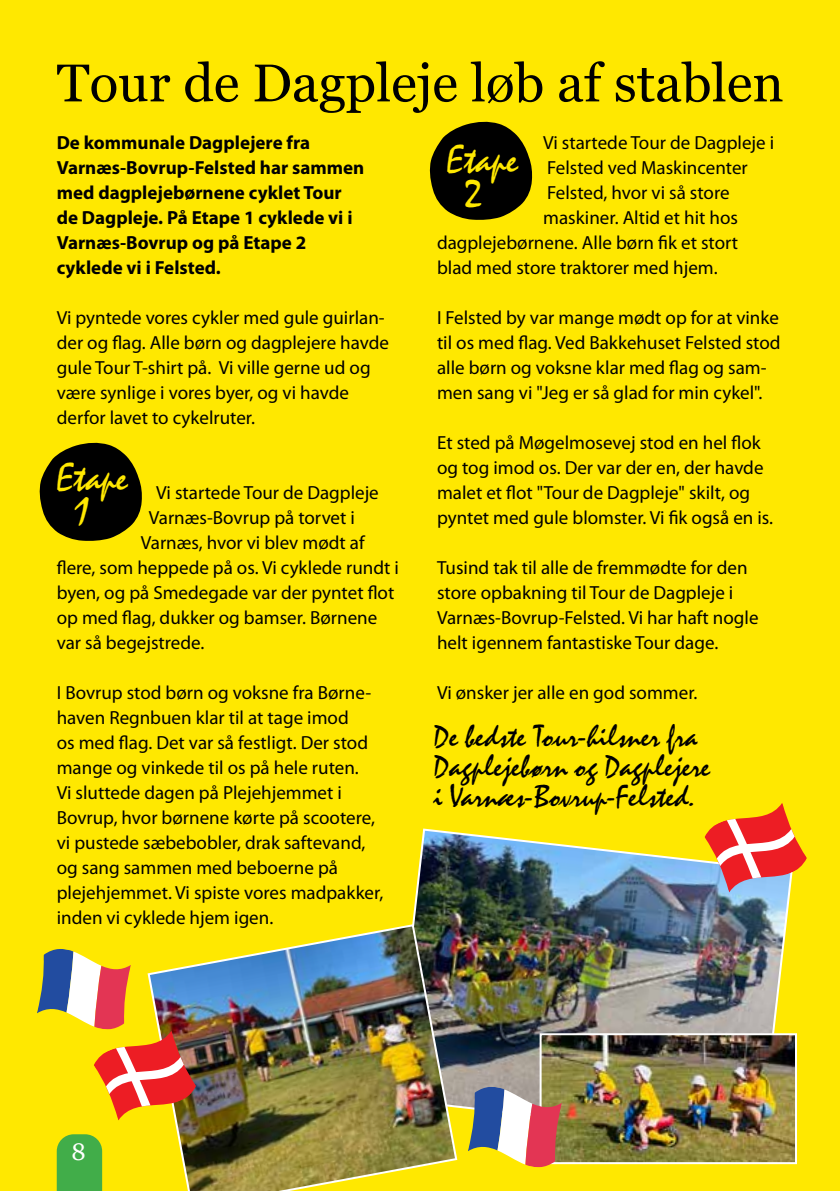
<style>
.page{position:relative;width:840px;height:1191px;background:#fff}
.page>*{position:absolute;margin:0;border:0;box-sizing:border-box;transform-origin:0 0}
.t1{font:53px "Georgia";color:#000}
.t2{font:38.6px/34px "Mistral";color:#ffe800;text-align:center}
.t3{font:30px/30px "Mistral";color:#000}
.t4{font:24px "Georgia";color:#fff}
.t5{font:19px/25px "Myriad Pro";color:#000}
.t6{font:700 19px/25px "Myriad Pro";color:#000}
</style>
<div class="page">
<div style="left:0;top:0;width:839px;height:1191px;background:#ffe800"></div>
<svg style="left:39px;top:442px;width:103px;height:99px"></svg>
<svg style="left:429px;top:121px;width:103px;height:99px"></svg>
<img style="left:412px;top:828px;width:379px;height:281px">
<img style="left:542px;top:1036px;width:251px;height:125px">
<div style="left:539px;top:1033px;width:257px;height:131px;border:2px solid #fff"></div>
<img style="left:174px;top:923px;width:284px;height:268px">
<svg style="left:467px;top:1085px;width:94px;height:83px;background:#b69584"></svg>
<svg style="left:37px;top:947px;width:159px;height:173px"></svg>
<svg style="left:704px;top:803px;width:102px;height:89px"></svg>
<div style="left:57px;top:1134px;width:45px;height:57px;background:#41ad49"></div>
<h1 class="t1" style="left:57px;top:53px;width:728px">Tour de Dagpleje løb af stablen</h1>
<p class="t5" style="left:543px;top:130px;width:232px">Vi startede Tour de Dagpleje i</p>
<p class="t5" style="left:547px;top:155px;width:202px">Felsted ved Maskincenter</p>
<p class="t5" style="left:547px;top:180px;width:184px">Felsted, hvor vi så store</p>
<p class="t5" style="left:543px;top:205px;width:196px">maskiner. Altid et hit hos</p>
<p class="t5" style="left:437px;top:230px;width:302px">dagplejebørnene. Alle børn fik et stort</p>
<p class="t5" style="left:437px;top:255px;width:282px">blad med store traktorer med hjem.</p>
<p class="t5" style="left:437px;top:305px;width:345px">I Felsted by var mange mødt op for at vinke til os med flag. Ved Bakkehuset Felsted stod alle børn og voksne klar med flag og sam&shy;men sang vi "Jeg er så glad for min cykel".</p>
<p class="t5" style="left:437px;top:430px;width:337px">Et sted på Møgelmosevej stod en hel flok og tog imod os. Der var der en, der havde malet et flot "Tour de Dagpleje" skilt, og pyntet med gule blomster. Vi fik også en is.</p>
<p class="t5" style="left:437px;top:555px;width:323px">Tusind tak til alle de fremmødte for den store opbakning til Tour de Dagpleje i Varnæs-Bovrup-Felsted. Vi har haft nogle helt igennem fantastiske Tour dage.</p>
<p class="t5" style="left:437px;top:680px;width:262px">Vi ønsker jer alle en god sommer.</p>
<p class="t6" style="left:57px;top:130px;width:309px">De kommunale Dagplejere fra<br>Varnæs-Bovrup-Felsted har sammen med dagplejebørnene cyklet Tour de Dagpleje. På Etape 1 cyklede vi i<br>Varnæs-Bovrup og på Etape 2 cyklede vi i Felsted.</p>
<p class="t5" style="left:57px;top:305px;width:333px">Vi pyntede vores cykler med gule guirlan&shy;der og flag. Alle børn og dagplejere havde gule Tour T-shirt på. Vi ville gerne ud og være synlige i vores byer, og vi havde derfor lavet to cykelruter.</p>
<h2 class="t2" style="left:446px;top:144px;width:72px">Etape<br>2</h2>
<h2 class="t2" style="left:57px;top:462px;width:72px">Etape<br>1</h2>
<p class="t5" style="left:156px;top:480px;width:224px">Vi startede Tour de Dagpleje</p>
<p class="t5" style="left:149px;top:505px;width:207px">Varnæs-Bovrup på torvet i</p>
<p class="t5" style="left:141px;top:530px;width:225px">Varnæs, hvor vi blev mødt af</p>
<p class="t5" style="left:57px;top:555px;width:343px">flere, som heppede på os. Vi cyklede rundt i</p>
<p class="t5" style="left:57px;top:580px;width:339px">byen, og på Smedegade var der pyntet flot</p>
<p class="t5" style="left:57px;top:605px;width:322px">op med flag, dukker og bamser. Børnene</p>
<p class="t5" style="left:57px;top:630px;width:149px">var så begejstrede.</p>
<p class="t5" style="left:57px;top:680px;width:328px">I Bovrup stod børn og voksne fra Børne&shy;haven Regnbuen klar til at tage imod<br>os med flag. Det var så festligt. Der stod mange og vinkede til os på hele ruten.<br>Vi sluttede dagen på Plejehjemmet i Bovrup, hvor børnene kørte på scootere, vi pustede sæbebobler, drak saftevand, og sang sammen med beboerne på plejehjemmet. Vi spiste vores madpakker, inden vi cyklede hjem igen.</p>
<h3 class="t3" style="left:433px;top:722px;width:278px">De bedste Tour-hilsner fra<br>Dagplejebørn og Dagplejere i Varnæs-Bovrup-Felsted.</h3>
<p class="t4" style="left:72px;top:1138px;width:16px">8</p>
</div>
